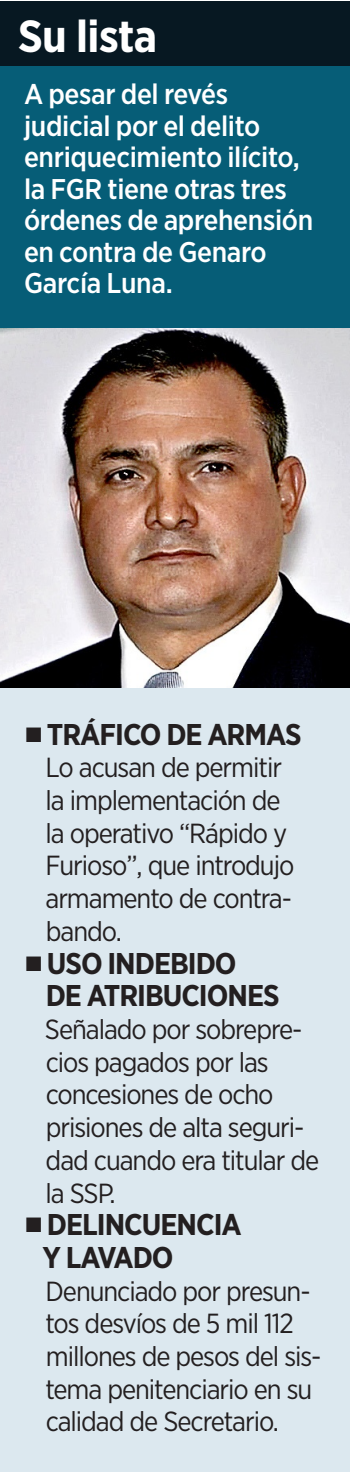
<style>
.page{position:relative;width:350px;height:1472px;background:#fff}
.page>*{position:absolute;margin:0;border:0;box-sizing:border-box;transform-origin:0 0}
.t1{font:700 45px "Gotham Narrow";letter-spacing:-.01em;color:#fff}
.t2{font:700 30px/32.7px "Gotham Narrow";letter-spacing:-.035em;color:#231f20}
.t3{font:500 28.5px/31.5px "Gotham Narrow";letter-spacing:-.015em;color:#fff}
.t4{font:27.6px/32.7px "Gotham Narrow";letter-spacing:-.04em;color:#231f20}
</style>
<div class="page">
<div style="left:0;top:328px;width:350px;height:1144px;background:#dce8ef"></div>
<div style="left:0;top:1px;width:350px;height:65px;background:#071822"></div>
<div style="left:0;top:66px;width:350px;height:262px;background:#065d77"></div>
<img style="left:0;top:328px;width:350px;height:360px">
<h1 class="t1" style="left:18px;top:7px;width:140px">Su lista</h1>
<p class="t3" style="left:24px;top:78px;width:290px">A pesar del revés judicial por el delito enriquecimiento ilícito, la FGR tiene otras tres órdenes de aprehensión en contra de Genaro<br>García Luna.</p>
<p class="t2" style="left:26px;top:717px;width:277px">■ TRÁFICO DE ARMAS</p>
<p class="t4" style="left:45px;top:750px;width:250px">Lo acusan de permitir la implementación de la operativo “Rápido y<br>Furioso”, que introdujo armamento de contra&shy;bando.</p>
<p class="t2" style="left:46px;top:946px;width:235px;text-indent:-20px">■ USO INDEBIDO<br>DE ATRIBUCIONES</p>
<p class="t4" style="left:45px;top:1012px;width:275px">Señalado por sobrepre&shy;cios pagados por las concesiones de ocho prisiones de alta seguri&shy;dad cuando era titular de la SSP.</p>
<p class="t2" style="left:43px;top:1208px;width:200px;text-indent:-17px">■ DELINCUENCIA<br>Y LAVADO</p>
<p class="t4" style="left:45px;top:1274px;width:277px">Denunciado por presun&shy;tos desvíos de 5 mil 112 millones de pesos del sis&shy;tema penitenciario en su calidad de Secretario.</p>
</div>
